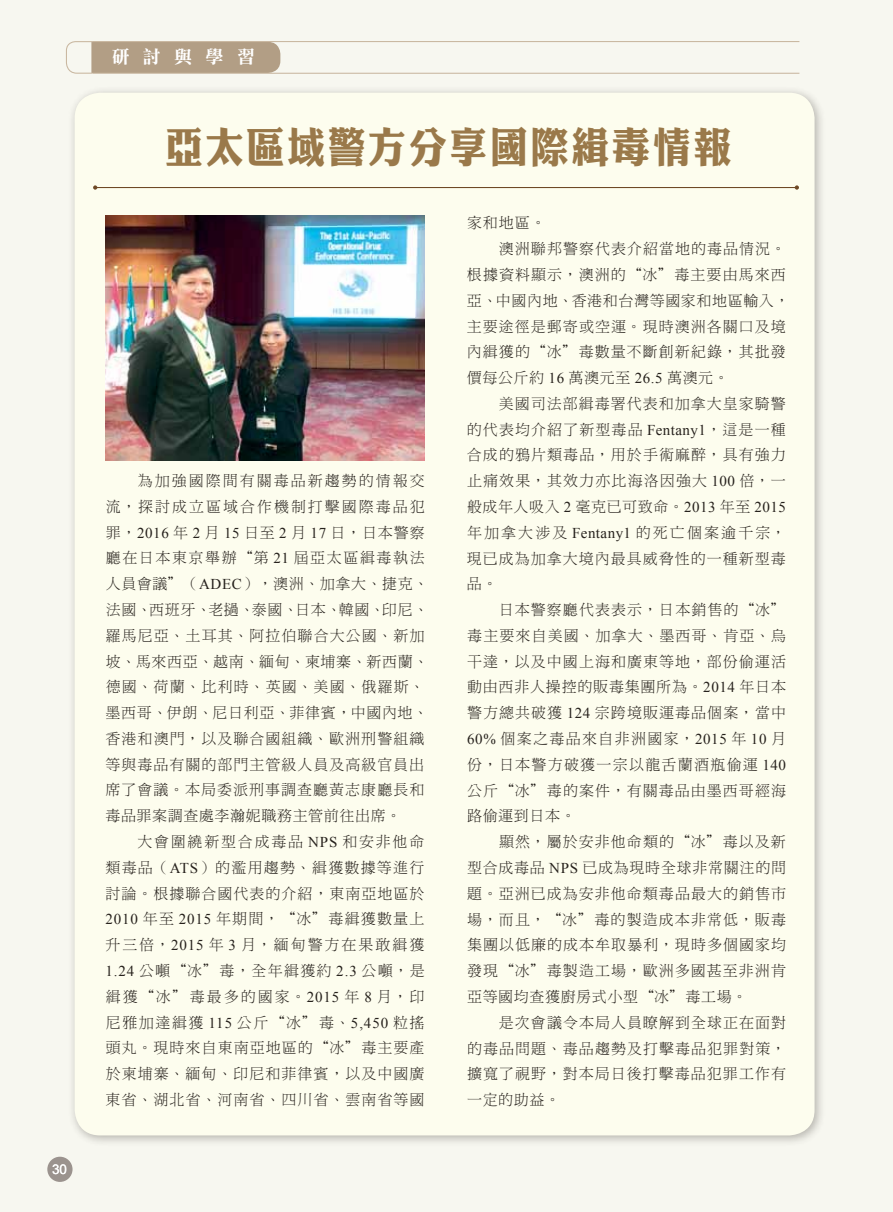
<style>
.page{position:relative;width:893px;height:1212px;background:#f7f7f0}
.page>*{position:absolute;margin:0;border:0;box-sizing:border-box;transform-origin:0 0}
.t1{font:42px "DF Li King Hei HK W8";letter-spacing:.075em;color:#9a794a;scale:.9 1}
.t2{font:18px "DF Li Song HK W7";letter-spacing:.74em;color:#fff}
.t3{font:15px/25.8px "DF Ming HK W3";letter-spacing:.07em;color:#26211c}
.t4{font:15px "DF Ming HK W3";letter-spacing:.04em;color:#26211c}
.t5{font:15px "DF Ming HK W3";letter-spacing:.05em;color:#26211c}
.t6{font:15px "DF Ming HK W3";letter-spacing:.035em;color:#26211c}
.t7{font:15px "DF Ming HK W3";letter-spacing:.14em;color:#26211c}
.t8{font:15px "DF Ming HK W3";letter-spacing:.09em;color:#26211c}
.t9{font:13.5px "Arial";color:#fff}
.s1{font-family:"Times New Roman"}
</style>
<div class="page">
<svg style="left:66px;top:41px;width:214px;height:33px;background:#baa992"></svg>
<hr style="left:92px;top:41px;width:707px;height:1px;background:#c9b7a0">
<hr style="left:93px;top:73px;width:706px;height:1px;background:#c9b7a0">
<div style="left:47px;top:1157px;width:26px;height:25px;background:#9b938e;border-radius:50%"></div>
<div style="left:68px;top:86px;width:758px;height:1060px;background:#26211c;opacity:.31"></div>
<div style="left:75px;top:93px;width:740px;height:1042px;background:#fdfdee;border-radius:26px"></div>
<hr style="left:95px;top:187px;width:702px;height:1px;background:#6e4925">
<svg style="left:93px;top:185px;width:4px;height:5px"></svg>
<svg style="left:795px;top:185px;width:4px;height:5px"></svg>
<img style="left:106px;top:215px;width:319px;height:245px">
<p class="t9" style="left:52px;top:1162px;width:17px">30</p>
<p class="t2" style="left:112px;top:47px;width:145px">研討與學習</p>
<h1 class="t1" style="left:165px;top:124px;width:630px">亞太區域警方分享國際緝毒情報</h1>
<p class="t3" style="left:105px;top:467px;width:325px;text-indent:32px">為加強國際間有關毒品新趨勢的情報交流，探討成立區域合作機制打擊國際毒品犯罪，<span class="s1">2016</span> 年 <span class="s1">2</span> 月 <span class="s1">15</span> 日至 <span class="s1">2</span> 月 <span class="s1">17</span> 日，日本警察廳在日本東京舉辦“第 <span class="s1">21</span> 屆亞太區緝毒執法人員會議”（<span class="s1">ADEC</span>），澳洲、加拿大、捷克、法國、西班牙、老撾、泰國、日本、韓國、印尼、羅馬尼亞、土耳其、阿拉伯聯合大公國、新加坡、馬來西亞、越南、緬甸、柬埔寨、新西蘭、德國、荷蘭、比利時、英國、美國、俄羅斯、墨西哥、伊朗、尼日利亞、菲律賓，中國內地、香港和澳門，以及聯合國組織、歐洲刑警組織等與毒品有關的部門主管級人員及高級官員出席了會議。本局委派刑事調查廳黃志康廳長和毒品罪案調查處李瀚妮職務主管前往出席。</p>
<p class="t3" style="left:105px;top:828px;width:321px;text-align:justify;text-indent:32px">大會圍繞新型合成毒品 <span class="s1">NPS</span> 和安非他命類毒品（<span class="s1">ATS</span>）的濫用趨勢、緝獲數據等進行討論。根據聯合國代表的介紹，東南亞地區於<span class="s1">2010</span> 年至 <span class="s1">2015</span> 年期間，“冰”毒緝獲數量上升三倍，<span class="s1">2015</span> 年 <span class="s1">3</span> 月，緬甸警方在果敢緝獲<span class="s1">1.24</span> 公噸“冰”毒，全年緝獲約 <span class="s1">2.3</span> 公噸，是緝獲“冰”毒最多的國家。<span class="s1">2015</span> 年 <span class="s1">8</span> 月，印尼雅加達緝獲 <span class="s1">115</span> 公斤“冰”毒、<span class="s1">5,450</span> 粒搖頭丸。現時來自東南亞地區的“冰”毒主要產於柬埔寨、緬甸、印尼和菲律賓，以及中國廣東省、湖北省、河南省、四川省、雲南省等國</p>
<p class="t3" style="left:467px;top:210px;width:80px">家和地區。</p>
<p class="t3" style="left:499px;top:236px;width:288px">澳洲聯邦警察代表介紹當地的毒品情況。</p>
<p class="t3" style="left:467px;top:261px;width:320px">根據資料顯示，澳洲的“冰”毒主要由馬來西</p>
<p class="t4" style="left:467px;top:292px;width:324px">亞、中國內地、香港和台灣等國家和地區輸入，</p>
<p class="t3" style="left:467px;top:313px;width:320px">主要途徑是郵寄或空運。現時澳洲各關口及境</p>
<p class="t3" style="left:467px;top:339px;width:320px">內緝獲的“冰”毒數量不斷創新紀錄，其批發</p>
<p class="t4" style="left:467px;top:370px;width:264px">價每公斤約 <span class="s1">16</span> 萬澳元至 <span class="s1">26.5</span> 萬澳元。</p>
<p class="t3" style="left:499px;top:390px;width:289px">美國司法部緝毒署代表和加拿大皇家騎警</p>
<p class="t3" style="left:467px;top:416px;width:320px">的代表均介紹了新型毒品 <span class="s1">Fentany1</span>，這是一種</p>
<p class="t3" style="left:467px;top:442px;width:321px">合成的鴉片類毒品，用於手術麻醉，具有強力</p>
<p class="t3" style="left:467px;top:468px;width:320px">止痛效果，其效力亦比海洛因強大 <span class="s1">100</span> 倍，一</p>
<p class="t6" style="left:467px;top:498px;width:320px">般成年人吸入 <span class="s1">2</span> 毫克已可致命。<span class="s1">2013</span> 年至 <span class="s1">2015</span></p>
<p class="t7" style="left:467px;top:524px;width:320px">年加拿大涉及 <span class="s1">Fentany1</span> 的死亡個案逾千宗，</p>
<p class="t3" style="left:467px;top:545px;width:320px">現已成為加拿大境內最具威脅性的一種新型毒</p>
<p class="t3" style="left:467px;top:571px;width:32px">品。</p>
<p class="t3" style="left:499px;top:597px;width:289px">日本警察廳代表表示，日本銷售的“冰”</p>
<p class="t3" style="left:467px;top:622px;width:320px">毒主要來自美國、加拿大、墨西哥、肯亞、烏</p>
<p class="t3" style="left:467px;top:648px;width:320px">干達，以及中國上海和廣東等地，部份偷運活</p>
<p class="t5" style="left:467px;top:679px;width:320px">動由西非人操控的販毒集團所為。<span class="s1">2014</span> 年日本</p>
<p class="t3" style="left:467px;top:700px;width:320px">警方總共破獲 <span class="s1">124</span> 宗跨境販運毒品個案，當中</p>
<p class="t8" style="left:467px;top:730px;width:320px"><span class="s1">60%</span> 個案之毒品來自非洲國家，<span class="s1">2015</span> 年 <span class="s1">10</span> 月</p>
<p class="t3" style="left:467px;top:751px;width:320px">份，日本警方破獲一宗以龍舌蘭酒瓶偷運 <span class="s1">140</span></p>
<p class="t3" style="left:467px;top:777px;width:320px">公斤“冰”毒的案件，有關毒品由墨西哥經海</p>
<p class="t3" style="left:467px;top:803px;width:110px">路偷運到日本。</p>
<p class="t3" style="left:499px;top:829px;width:288px">顯然，屬於安非他命類的“冰”毒以及新</p>
<p class="t5" style="left:467px;top:859px;width:320px">型合成毒品 <span class="s1">NPS</span> 已成為現時全球非常關注的問</p>
<p class="t3" style="left:467px;top:880px;width:320px">題。亞洲已成為安非他命類毒品最大的銷售市</p>
<p class="t3" style="left:467px;top:906px;width:320px">場，而且，“冰”毒的製造成本非常低，販毒</p>
<p class="t3" style="left:467px;top:932px;width:320px">集團以低廉的成本牟取暴利，現時多個國家均</p>
<p class="t3" style="left:467px;top:957px;width:320px">發現“冰”毒製造工場，歐洲多國甚至非洲肯</p>
<p class="t4" style="left:467px;top:988px;width:282px">亞等國均查獲廚房式小型“冰”毒工場。</p>
<p class="t3" style="left:499px;top:1009px;width:289px">是次會議令本局人員瞭解到全球正在面對</p>
<p class="t3" style="left:467px;top:1035px;width:320px">的毒品問題、毒品趨勢及打擊毒品犯罪對策，</p>
<p class="t3" style="left:467px;top:1061px;width:320px">擴寬了視野，對本局日後打擊毒品犯罪工作有</p>
<p class="t3" style="left:467px;top:1086px;width:94px">一定的助益。</p>
</div>
